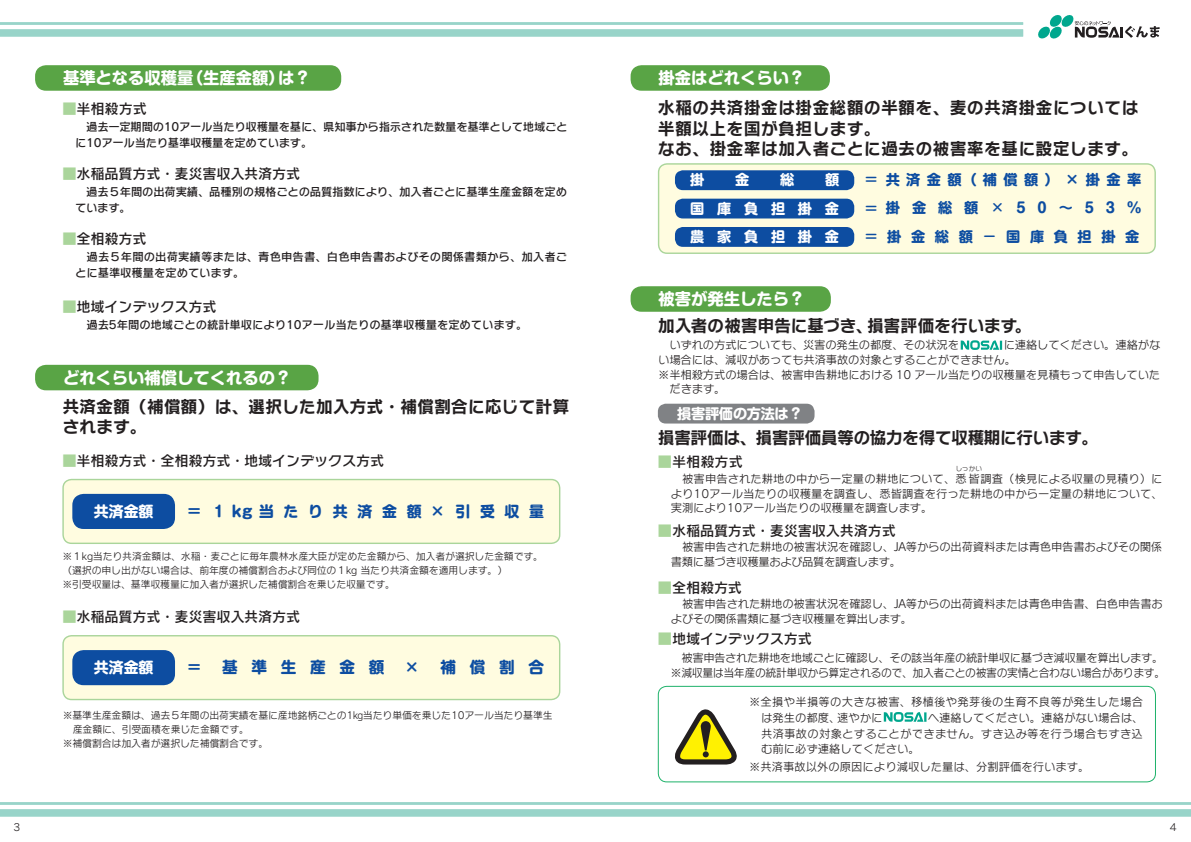
<style>
.page{position:relative;width:1191px;height:842px;background:#fff}
.page>*{position:absolute;margin:0;border:0;box-sizing:border-box;transform-origin:0 0}
.t1{font:17px/20.4px "Rodin NTLG Pro B";letter-spacing:-.005em;color:#231f20}
.t2{font:17px "Rodin NTLG Pro B";letter-spacing:-.045em;color:#231f20}
.t3{font:17px "Rodin NTLG Pro B";letter-spacing:-.025em;color:#231f20}
.t4{font:700 16.3px "Shin M Go Pro";color:#fff}
.t5{font:700 15.6px "Shin M Go Pro";letter-spacing:.88em;color:#0d4da1}
.t6{font:700 14.9px "Shin M Go Pro";letter-spacing:.655em;color:#0d4da1}
.t7{font:700 14.9px "Shin M Go Pro";color:#fff}
.t8{font:14.2px "Rodin NTLG Pro DB";letter-spacing:-.015em;color:#231f20}
.t9{font:700 14.2px "Shin M Go Pro";letter-spacing:.68em;color:#0d4da1}
.t10{font:700 14.2px/28.3px "Shin M Go Pro";letter-spacing:.9em;color:#fff;text-align:justify}
.t11{font:700 14.2px "Shin M Go Pro";letter-spacing:-.015em;color:#fff}
.t12{font:700 14.2px "Shin M Go Pro De";color:#0d4da1}
.t13{font:11.3px/14.7px "Rodin NTLG Pro M";letter-spacing:-.015em;color:#231f20}
.t14{font:11.3px/15.9px "Rodin NTLG Pro DB";letter-spacing:-.015em;color:#231f20}
.t15{font:11.3px/14.7px "Rodin NTLG Pro M";letter-spacing:-.035em;color:#231f20}
.t16{font:11.3px/15.9px "Rodin NTLG Pro DB";letter-spacing:.01em;color:#231f20}
.t17{font:11.3px "Rodin NTLG Pro M";letter-spacing:.005em;color:#231f20}
.t18{font:10px "Rodin NTLG Pro M";color:#231f20}
.t19{font:9.9px/13.9px "Rodin NTLG Pro M";letter-spacing:-.015em;color:#231f20}
.t20{font:6.6px "Rodin NTLG Pro M";color:#231f20}
.s1{color:#aad59b}
.s2{font-family:"Shin M Go Pro De"}
</style>
<div class="page">
<div style="left:63px;top:636px;width:496px;height:63px;background:#fffce0;border-radius:9px"></div>
<div style="left:62px;top:635px;width:498px;height:65px;border:1px solid #aad59b;border-radius:9px"></div>
<div style="left:72px;top:650px;width:103px;height:35px;background:#0d4da1;border-radius:11px"></div>
<div style="left:63px;top:479px;width:496px;height:64px;background:#fffce0;border-radius:9px"></div>
<div style="left:62px;top:479px;width:498px;height:65px;border:1px solid #aad59b;border-radius:9px"></div>
<div style="left:72px;top:494px;width:103px;height:35px;background:#0d4da1;border-radius:11px"></div>
<div style="left:35px;top:65px;width:306px;height:26px;background:#59a445;border-radius:11px"></div>
<div style="left:35px;top:365px;width:283px;height:25px;background:#59a445;border-radius:11px"></div>
<div style="left:658px;top:686px;width:497px;height:96px;border:1px solid #1eb26a;border-radius:9px"></div>
<svg style="left:675px;top:709px;width:62px;height:56px"></svg>
<svg style="left:883px;top:712px;width:43px;height:10px"></svg>
<div style="left:658px;top:164px;width:497px;height:89px;background:#fffce0;border-radius:9px"></div>
<div style="left:658px;top:163px;width:497px;height:91px;border:1px solid #aad59b;border-radius:9px"></div>
<div style="left:675px;top:170px;width:179px;height:20px;background:#0d4da1;border-radius:8px"></div>
<div style="left:675px;top:199px;width:179px;height:19px;background:#0d4da1;border-radius:8px"></div>
<div style="left:675px;top:227px;width:179px;height:20px;background:#0d4da1;border-radius:8px"></div>
<div style="left:630px;top:65px;width:200px;height:26px;background:#59a445;border-radius:11px"></div>
<div style="left:630px;top:286px;width:201px;height:26px;background:#59a445;border-radius:11px"></div>
<div style="left:658px;top:404px;width:156px;height:19px;background:#808285;border-radius:8px"></div>
<svg style="left:960px;top:340px;width:42px;height:10px"></svg>
<svg style="left:1038px;top:15px;width:121px;height:24px"></svg>
<div style="left:0;top:29px;width:1023px;height:8px;background:#98d4c9"></div>
<hr style="left:0;top:22px;width:1023px;height:3px;background:#98d4c9">
<div style="left:0;top:809px;width:1191px;height:7px;background:#98d4c9"></div>
<hr style="left:0;top:802px;width:1191px;height:3px;background:#98d4c9">
<h2 class="t4" style="left:63px;top:64px;width:249px">基準となる収穫量（生産金額）は？</h2>
<p class="t8" style="left:62px;top:100px;width:86px"><span class="s1">■</span>半相殺方式</p>
<p class="t14" style="left:75px;top:118px;width:494px">　過去一定期間の10アール当たり収穫量を基に、県知事から指示された数量を基準として地域ごとに10アール当たり基準収穫量を定めています。</p>
<p class="t14" style="left:75px;top:183px;width:493px">　過去５年間の出荷実績、品種別の規格ごとの品質指数により、加入者ごとに基準生産金額を定めています。</p>
<p class="t8" style="left:62px;top:164px;width:239px"><span class="s1">■</span>水稲品質方式・麦災害収入共済方式</p>
<p class="t8" style="left:62px;top:230px;width:86px"><span class="s1">■</span>全相殺方式</p>
<p class="t16" style="left:75px;top:248px;width:493px">　過去５年間の出荷実績等または、青色申告書、白色申告書およびその関係書類から、加入者ごとに基準収穫量を定めています。</p>
<p class="t8" style="left:62px;top:297px;width:156px"><span class="s1">■</span>地域インデックス方式</p>
<p class="t14" style="left:75px;top:316px;width:454px">　過去5年間の地域ごとの統計単収により10アール当たりの基準収穫量を定めています。</p>
<h2 class="t4" style="left:63px;top:364px;width:230px">どれくらい補償してくれるの？</h2>
<h1 class="t1" style="left:62px;top:395px;width:508px">共済金額（補償額）は、選択した加入方式・補償割合に応じて計算されます。</h1>
<p class="t8" style="left:62px;top:451px;width:323px"><span class="s1">■</span>半相殺方式・全相殺方式・地域インデックス方式</p>
<h3 class="t7" style="left:94px;top:499px;width:61px">共済金額</h3>
<h3 class="t6" style="left:187px;top:499px;width:359px">＝１kg当たり共済金額×引受収量</h3>
<p class="t19" style="left:62px;top:549px;width:482px">※１kg当たり共済金額は、水稲・麦ごとに毎年農林水産大臣が定めた金額から、加入者が選択した金額です。（選択の申し出がない場合は、前年度の補償割合および同位の１kg 当たり共済金額を適用します。）<br>※引受収量は、基準収穫量に加入者が選択した補償割合を乗じた収量です。</p>
<p class="t8" style="left:62px;top:608px;width:239px"><span class="s1">■</span>水稲品質方式・麦災害収入共済方式</p>
<h3 class="t7" style="left:94px;top:655px;width:61px">共済金額</h3>
<h3 class="t6" style="left:187px;top:656px;width:16px">＝</h3>
<h3 class="t5" style="left:222px;top:655px;width:164px">基準生産金額</h3>
<h3 class="t6" style="left:404px;top:656px;width:16px">×</h3>
<h3 class="t5" style="left:440px;top:655px;width:105px">補償割合</h3>
<p class="t19" style="left:63px;top:708px;width:491px">※基準生産金額は、過去５年間の出荷実績を基に産地銘柄ごとの1㎏当たり単価を乗じた10アール当たり基準生</p>
<p class="t19" style="left:73px;top:722px;width:178px">産金額に、引受面積を乗じた金額です。</p>
<p class="t19" style="left:63px;top:736px;width:207px">※補償割合は加入者が選択した補償割合です。</p>
<h2 class="t4" style="left:658px;top:64px;width:148px">掛金はどれくらい？</h2>
<h1 class="t1" style="left:658px;top:97px;width:482px">水稲の共済掛金は掛金総額の半額を、麦の共済掛金については半額以上を国が負担します。<br>なお、掛金率は加入者ごとに過去の被害率を基に設定します。</h1>
<p class="t10" style="left:690px;top:164px;width:16px">掛</p>
<p class="t10" style="left:735px;top:164px;width:16px">金</p>
<p class="t10" style="left:780px;top:164px;width:16px">総</p>
<p class="t10" style="left:690px;top:164px;width:150px;text-indent:135px">額国庫負担掛金農家負担掛金</p>
<h2 class="t4" style="left:658px;top:285px;width:148px">被害が発生したら？</h2>
<p class="t9" style="left:864px;top:168px;width:279px"><span class="s2">＝</span>共 済 金 額（ 補 償 額 ） × 掛 金率</p>
<p class="t12" style="left:864px;top:197px;width:16px">＝</p>
<p class="t9" style="left:864px;top:225px;width:277px"><span class="s2">＝</span>掛金総額<span class="s2">－</span>国庫負担掛金</p>
<p class="t9" style="left:886px;top:196px;width:257px">掛金総額<span class="s2">×</span>50～53％</p>
<h1 class="t3" style="left:658px;top:314px;width:375px">加入者の被害申告に基づき、損害評価を行います。</h1>
<p class="t13" style="left:658px;top:337px;width:325px">　いずれの方式についても、災害の発生の都度、その状況を　　</p>
<p class="t13" style="left:1003px;top:337px;width:158px">に連絡してください。連絡がな</p>
<p class="t13" style="left:658px;top:352px;width:359px">い場合には、減収があっても共済事故の対象とすることができません。</p>
<p class="t13" style="left:658px;top:367px;width:503px">※半相殺方式の場合は、被害申告耕地における 10 アール当たりの収穫量を見積もって申告していた</p>
<p class="t13" style="left:669px;top:381px;width:58px">だきます。</p>
<p class="t11" style="left:677px;top:402px;width:127px">損害評価の方法は？</p>
<h1 class="t2" style="left:658px;top:426px;width:442px">損害評価は、損害評価員等の協力を得て収穫期に行います。</h1>
<p class="t8" style="left:658px;top:452px;width:87px"><span class="s1">■</span>半相殺方式</p>
<p class="t20" style="left:955px;top:464px;width:28px">しっかい</p>
<p class="t13" style="left:671px;top:486px;width:493px">より10アール当たりの収穫量を調査し、悉皆調査を行った耕地の中から一定量の耕地について、実測により10アール当たりの収穫量を調査します。</p>
<p class="t13" style="left:671px;top:539px;width:492px">　被害申告された耕地の被害状況を確認し、JA等からの出荷資料または青色申告書およびその関係書類に基づき収穫量および品質を調査します。</p>
<p class="t17" style="left:682px;top:471px;width:482px">被害申告された耕地の中から一定量の耕地について、悉皆調査（検見による収量の見積り）に</p>
<p class="t8" style="left:658px;top:521px;width:239px"><span class="s1">■</span>水稲品質方式・麦災害収入共済方式</p>
<p class="t8" style="left:658px;top:578px;width:86px"><span class="s1">■</span>全相殺方式</p>
<p class="t8" style="left:658px;top:630px;width:156px"><span class="s1">■</span>地域インデックス方式</p>
<p class="t15" style="left:670px;top:650px;width:496px">　被害申告された耕地を地域ごとに確認し、その該当年産の統計単収に基づき減収量を算出します。※減収量は当年産の統計単収から算定されるので、加入者ごとの被害の実情と合わない場合があります。</p>
<p class="t13" style="left:761px;top:693px;width:384px;line-height:15.9px;text-align:justify;text-indent:-12px">※全損や半損等の大きな被害、移植後や発芽後の生育不良等が発生した場合は発生の都度、速やかに　　　　へ連絡してください。連絡がない場合は、共済事故の対象とすることができません。すき込み等を行う場合もすき込む前に必ず連絡してください。</p>
<p class="t13" style="left:749px;top:759px;width:342px">※共済事故以外の原因により減収した量は、分割評価を行います。</p>
<p class="t13" style="left:671px;top:596px;width:493px">　被害申告された耕地の被害状況を確認し、JA等からの出荷資料または青色申告書、白色申告書およびその関係書類に基づき収穫量を算出します。</p>
<p class="t18" style="left:13px;top:821px;width:8px">3</p>
<p class="t18" style="left:1169px;top:821px;width:8px">4</p>
</div>
